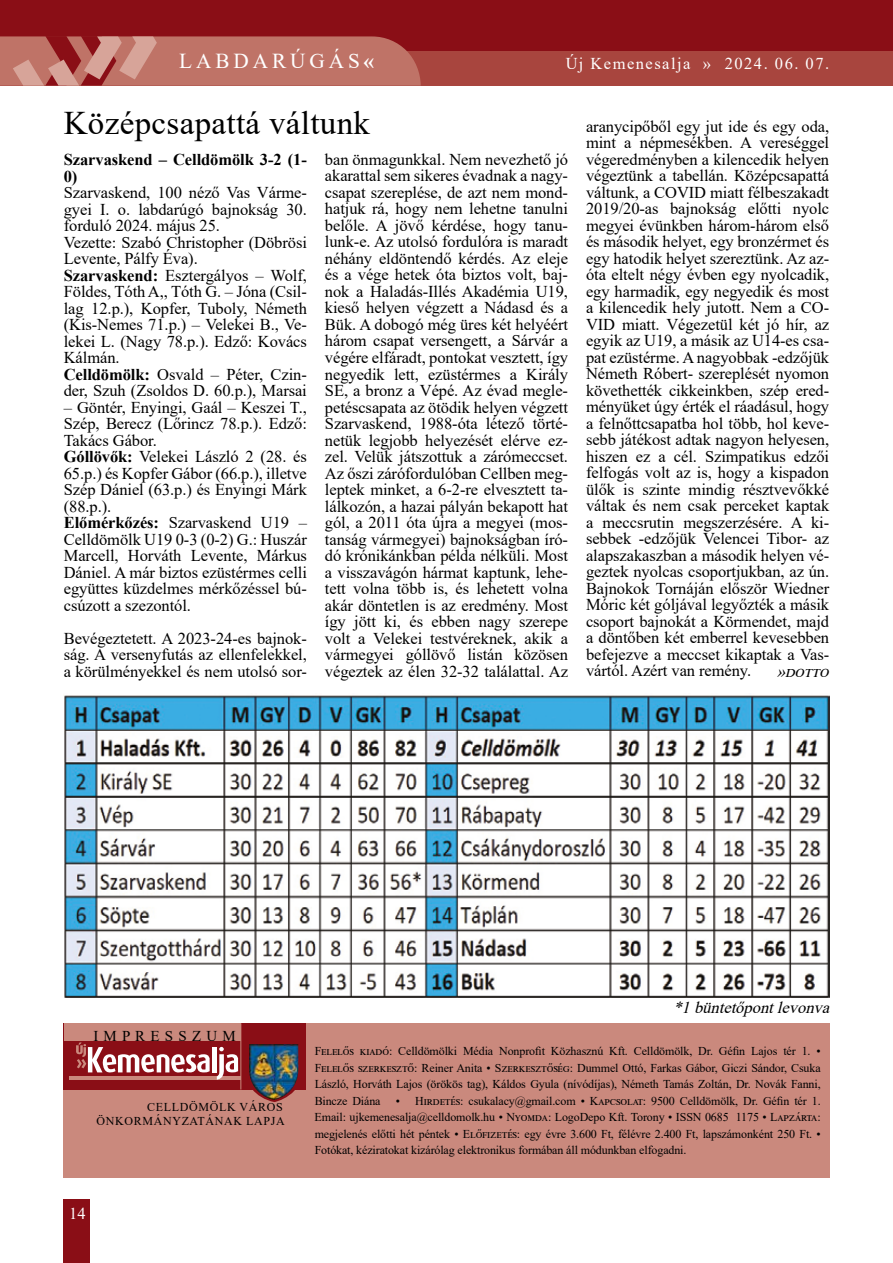
<style>
.page{position:relative;width:893px;height:1263px;background:#fff}
.page>*{position:absolute;margin:0;border:0;box-sizing:border-box;transform-origin:0 0}
.t1{font:33px "Times New Roman";letter-spacing:.01em;color:#000}
.t2{font:21.3px "Times New Roman";letter-spacing:.185em;color:#fff}
.t3{font:16.5px/16.5px "Times New Roman";letter-spacing:-.005em;color:#000;text-align:justify}
.t4{font:700 16.5px/16.5px "Times New Roman";letter-spacing:-.005em;color:#000}
.t5{font:16.5px "Times New Roman";letter-spacing:.09em;color:#fff}
.t6{font:italic 16.5px "Times New Roman";color:#000}
.t7{font:15px "Times New Roman";color:#000}
.t8{font:12px/16.5px "Times New Roman";letter-spacing:-.01em;color:#000;text-align:justify}
.t9{font:12px/14.4px "Times New Roman";letter-spacing:.055em;color:#000;text-align:right}
.s1{font-weight:700}
</style>
<div class="page">
<div style="left:0;top:0;width:893px;height:85px;background:#8a0e16"></div>
<div style="left:0;top:52px;width:893px;height:34px;background:#a8453e"></div>
<div style="left:64px;top:1199px;width:26px;height:64px;background:#8a0e16"></div>
<svg style="left:0;top:36px;width:421px;height:50px;background:#bd6f65"></svg>
<div style="left:64px;top:1089px;width:242px;height:89px;background:#ca897d"></div>
<div style="left:64px;top:1023px;width:242px;height:66px;background:#8a0e16"></div>
<div style="left:64px;top:1023px;width:177px;height:17px;background:#ca897d"></div>
<hr style="left:70px;top:1076px;width:171px;height:4px;background:#ca897d">
<svg style="left:76px;top:1042px;width:134px;height:31px"></svg>
<div style="left:212px;top:1047px;width:5px;height:25px;background:#fff"></div>
<div style="left:306px;top:1023px;width:523px;height:155px;background:#ca897d"></div>
<img style="left:217px;top:1035px;width:87px;height:67px">
<img style="left:64px;top:695px;width:765px;height:303px">
<hr style="left:892px;top:0;width:1px;height:1263px;background:#8a0e16">
<p class="t2" style="left:179px;top:46px;width:196px">LABDARÚGÁS<span class="s1">«</span></p>
<p class="t5" style="left:566px;top:52px;width:265px">Új Kemenesalja » 2024. 06. 07.</p>
<h1 class="t1" style="left:64px;top:100px;width:308px">Középcsapattá váltunk</h1>
<p class="t4" style="left:64px;top:151px;width:245px">Szarvaskend – Celldömölk 3-2 (1-<br>0)</p>
<p class="t3" style="left:64px;top:184px;width:245px;text-align:left">Szarvaskend, 100 néző Vas Várme&shy;gyei I. o. labdarúgó bajnokság 30. forduló 2024. május 25.<br>Vezette: Szabó Christopher (Döbrösi<br>Levente, Pálfy Éva).<br><span class="s1">Szarvaskend:</span> Esztergályos – Wolf,<br>Földes, Tóth A,, Tóth G. – Jóna (Csil&shy;lag 12.p.), Kopfer, Tuboly, Németh (Kis-Nemes 71.p.) – Velekei B., Ve&shy;lekei L. (Nagy 78.p.). Edző: Kovács<br>Kálmán.<br><span class="s1">Celldömölk:</span> Osvald – Péter, Czin&shy;der, Szuh (Zsoldos D. 60.p.), Marsai</p>
<p class="t3" style="left:64px;top:398px;width:245px;text-align:left">– Göntér, Enyingi, Gaál – Keszei T.,<br>Szép, Berecz (Lőrincz 78.p.). Edző:<br>Takács Gábor.<br><span class="s1">Góllövők:</span> Velekei László 2 (28. és<br>65.p.) és Kopfer Gábor (66.p.), illetve<br>Szép Dániel (63.p.) és Enyingi Márk (88.p.).<br><span class="s1">Előmérkőzés:</span> Szarvaskend U19 –<br>Celldömölk U19 0-3 (0-2) G.: Huszár<br>Marcell, Horváth Levente, Márkus<br>Dániel. A már biztos ezüstérmes celli együttes küzdelmes mérkőzéssel bú&shy;csúzott a szezontól.</p>
<p class="t3" style="left:64px;top:629px;width:245px">Bevégeztetett. A 2023-24-es bajnok&shy;ság. A versenyfutás az ellenfelekkel, a körülményekkel és nem utolsó sor-</p>
<p class="t3" style="left:325px;top:151px;width:245px">ban önmagunkkal. Nem nevezhető jó akarattal sem sikeres évadnak a nagy&shy;csapat szereplése, de azt nem mond&shy;hatjuk rá, hogy nem lehetne tanulni belőle. A jövő kérdése, hogy tanu&shy;lunk-e. Az utolsó fordulóra is maradt néhány eldöntendő kérdés. Az eleje és a vége hetek óta biztos volt, baj&shy;nok a Haladás-Illés Akadémia U19, kieső helyen végzett a Nádasd és a Bük. A dobogó még üres két helyéért három csapat versengett, a Sárvár a végére elfáradt, pontokat vesztett, így negyedik lett, ezüstérmes a Király SE, a bronz a Vépé. Az évad megle&shy;petéscsapata az ötödik helyen végzett Szarvaskend, 1988-óta létező törté&shy;netük legjobb helyezését elérve ez&shy;zel. Velük játszottuk a zárómeccset.<br>Az őszi zárófordulóban Cellben meg&shy;leptek minket, a 6-2-re elvesztett ta&shy;lálkozón, a hazai pályán bekapott hat gól, a 2011 óta újra a megyei (mos&shy;tanság vármegyei) bajnokságban író&shy;dó krónikánkban példa nélküli. Most a visszavágón hármat kaptunk, lehe&shy;tett volna több is, és lehetett volna akár döntetlen is az eredmény. Most így jött ki, és ebben nagy szerepe volt a Velekei testvéreknek, akik a vármegyei góllövő listán közösen végeztek az élen 32-32 találattal. Az</p>
<p class="t3" style="left:586px;top:118px;width:245px">aranycipőből egy jut ide és egy oda, mint a népmesékben. A vereséggel végeredményben a kilencedik helyen végeztünk a tabellán. Középcsapattá váltunk, a COVID miatt félbeszakadt 2019/20-as bajnokság előtti nyolc megyei évünkben három-három első és második helyet, egy bronzérmet és egy hatodik helyet szereztünk. Az az&shy;óta eltelt négy évben egy nyolcadik, egy harmadik, egy negyedik és most a kilencedik hely jutott. Nem a CO-VID miatt. Végezetül két jó hír, az egyik az U19, a másik az U14-es csa&shy;pat ezüstérme. A nagyobbak -edzőjük Németh Róbert- szereplését nyomon követhették cikkeinkben, szép ered&shy;ményüket úgy érték el ráadásul, hogy a felnőttcsapatba hol több, hol keve&shy;sebb játékost adtak nagyon helyesen, hiszen ez a cél. Szimpatikus edzői felfogás volt az is, hogy a kispadon ülők is szinte mindig résztvevőkké váltak és nem csak perceket kaptak a meccsrutin megszerzésére. A ki&shy;sebbek -edzőjük Velencei Tibor- az alapszakaszban a második helyen vé&shy;geztek nyolcas csoportjukban, az ún.<br>Bajnokok Tornáján először Wiedner Móric két góljával legyőzték a másik csoport bajnokát a Körmendet, majd a döntőben két emberrel kevesebben befejezve a meccset kikaptak a Vas&shy;vártól. Azért van remény.</p>
<p class="t6" style="left:777px;top:659px;width:59px">»dotto</p>
<p class="t7" style="left:93px;top:1026px;width:144px">I M P R E S S Z U M</p>
<p class="t6" style="left:673px;top:996px;width:163px">*1büntetőpontlevonva</p>
<p class="t9" style="left:96px;top:1099px;width:190px">CELLDÖMÖLK VÁROS<br>ÖNKORMÁNYZATÁNAK LAPJA</p>
<p class="t5" style="left:69px;top:1202px;width:18px">14</p>
<p class="t8" style="left:315px;top:1042px;width:508px">Felelős kiadó: Celldömölki Média Nonprofit Közhasznú Kft. Celldömölk, Dr. Géfin Lajos tér 1. • Felelős szerkesztő: Reiner Anita • Szerkesztőség: Dummel Ottó, Farkas Gábor, Giczi Sándor, Csuka László, Horváth Lajos (örökös tag), Káldos Gyula (nívódíjas), Németh Tamás Zoltán, Dr. Novák Fanni, Bincze Diána</p>
<p class="t8" style="left:315px;top:1092px;width:508px;text-indent:81px">• Hirdetés: csukalacy@gmail.com • Kapcsolat: 9500 Celldömölk, Dr. Géfin tér 1.<br>Email: ujkemenesalja@celldomolk.hu • Nyomda: LogoDepo Kft. Torony • ISSN 0685 1175 • Lapzárta: megjelenés előtti hét péntek • Előfizetés: egy évre 3.600 Ft, félévre 2.400 Ft, lapszámonként 250 Ft. • Fotókat, kéziratokat kizárólag elektronikus formában áll módunkban elfogadni.</p>
</div>
